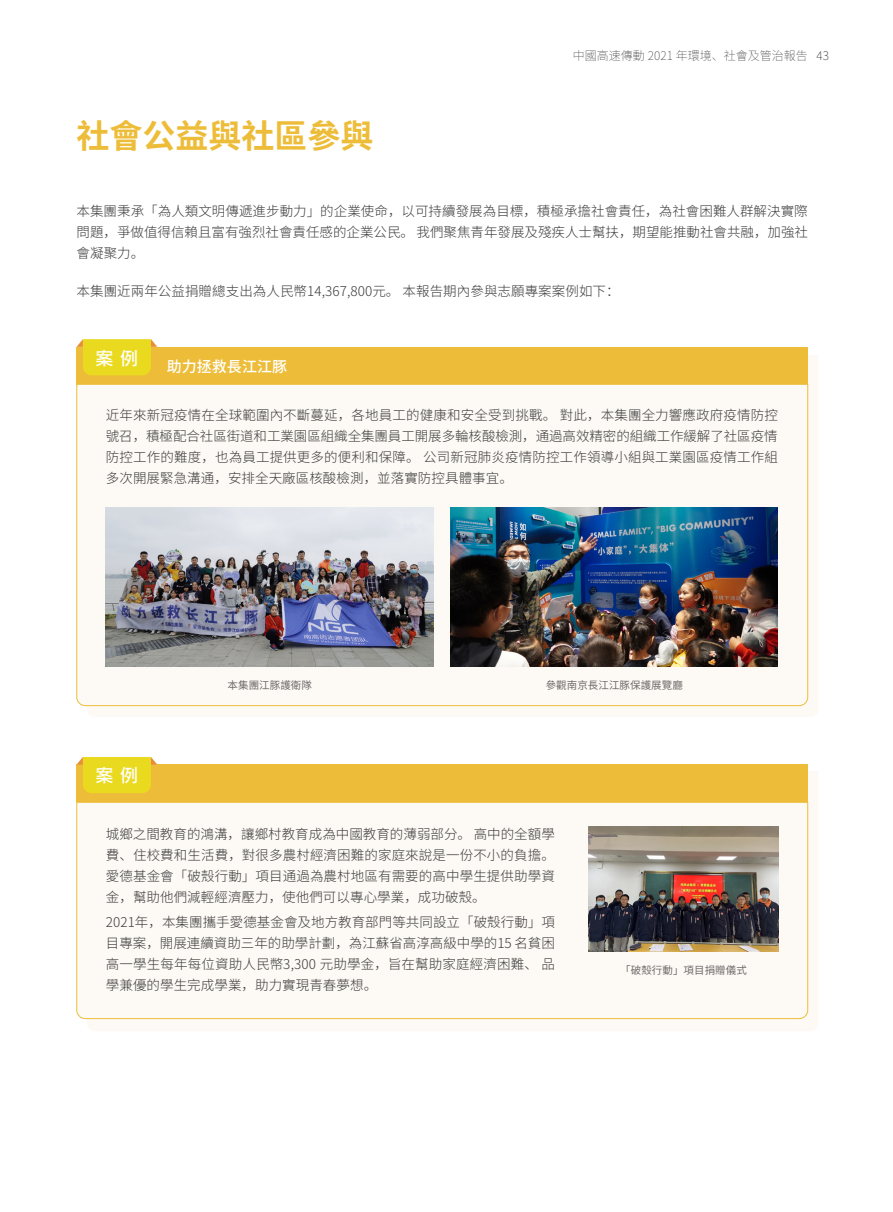
<style>
.page{position:relative;width:893px;height:1212px;background:#fff}
.page>*{position:absolute;margin:0;border:0;box-sizing:border-box;transform-origin:0 0}
.t1{font:700 33px "Source Han Sans CN";color:#edbd3a}
.正文{font:500 18px "Source Han Sans CN";color:#fff}
.正文-2{font:500 15px "Source Han Sans CN";letter-spacing:.005em;color:#fff}
.正文-3{font:300 13.5px/21px "Source Han Sans CN";letter-spacing:.005em;color:#3c3b3b;text-align:justify}
.t2{font:200 12px "Source Han Sans CN";color:#3c3b3b}
.t3{font:200 12px "Source Han Sans CN";color:#231f20}
.正文-4{font:10.5px "Source Han Sans CN";letter-spacing:.005em;color:#6e6a6b}
</style>
<div class="page">
<div style="left:77px;top:347px;width:731px;height:37px;background:#edbd3a"></div>
<svg style="left:77px;top:339px;width:80px;height:36px;background:#ead527"></svg>
<div style="left:76px;top:384px;width:732px;height:322px;background:#fdfaf5"></div>
<div style="left:76px;top:802px;width:732px;height:217px;background:#fdfaf5"></div>
<div style="left:77px;top:765px;width:731px;height:37px;background:#edbd3a"></div>
<svg style="left:77px;top:757px;width:80px;height:36px;background:#ead526"></svg>
<img style="left:106px;top:508px;width:328px;height:158px">
<img style="left:589px;top:827px;width:189px;height:124px">
<img style="left:451px;top:508px;width:327px;height:158px">
<p class="t2" style="left:573px;top:49px;width:237px">中國高速傳動 2021 年環境、社會及管治報告</p>
<p class="t3" style="left:816px;top:49px;width:14px">43</p>
<p class="t1" style="left:77px;top:117px;width:299px">社會公益與社區參與</p>
<p class="正文-3" style="left:77px;top:201px;width:733px">本集團秉承「為人類文明傳遞進步動力」的企業使命，以可持續發展為目標，積極承擔社會責任，為社會困難人群解決實際問題，爭做值得信賴且富有強烈社會責任感的企業公民。 我們聚焦青年發展及殘疾人士幫扶，期望能推動社會共融，加強社會凝聚力。</p>
<p class="正文-3" style="left:77px;top:281px;width:545px">本集團近兩年公益捐贈總支出為人民幣14,367,800元。 本報告期內參與志願專案案例如下：</p>
<p class="正文" style="left:96px;top:348px;width:44px">案例</p>
<p class="正文-2" style="left:167px;top:358px;width:122px">助力拯救長江江豚</p>
<p class="正文-3" style="left:106px;top:405px;width:674px">近年來新冠疫情在全球範圍內不斷蔓延，各地員工的健康和安全受到挑戰。 對此，本集團全力響應政府疫情防控號召，積極配合社區街道和工業園區組織全集團員工開展多輪核酸檢測，通過高效精密的組織工作緩解了社區疫情防控工作的難度，也為員工提供更多的便利和保障。 公司新冠肺炎疫情防控工作領導小組與工業園區疫情工作組多次開展緊急溝通，安排全天廠區核酸檢測，並落實防控具體事宜。</p>
<p class="正文" style="left:96px;top:766px;width:44px">案例</p>
<p class="正文-4" style="left:228px;top:679px;width:86px">本集團江豚護衛隊</p>
<p class="正文-4" style="left:546px;top:679px;width:139px">參觀南京長江江豚保護展覽廳</p>
<p class="正文-3" style="left:106px;top:823px;width:450px">城鄉之間教育的鴻溝，讓鄉村教育成為中國教育的薄弱部分。 高中的全額學費、住校費和生活費，對很多農村經濟困難的家庭來說是一份不小的負擔。愛德基金會「破殼行動」項目通過為農村地區有需要的高中學生提供助學資金，幫助他們減輕經濟壓力，使他們可以專心學業，成功破殼。</p>
<p class="正文-3" style="left:106px;top:912px;width:451px">2021年，本集團攜手愛德基金會及地方教育部門等共同設立「破殼行動」項目專案，開展連續資助三年的助學計劃，為江蘇省高淳高級中學的15 名貧困高一學生每年每位資助人民幣3,300 元助學金，旨在幫助家庭經濟困難、 品學兼優的學生完成學業，助力實現青春夢想。</p>
<p class="正文-4" style="left:620px;top:964px;width:128px">「破殼行動」項目捐贈儀式</p>
</div>
